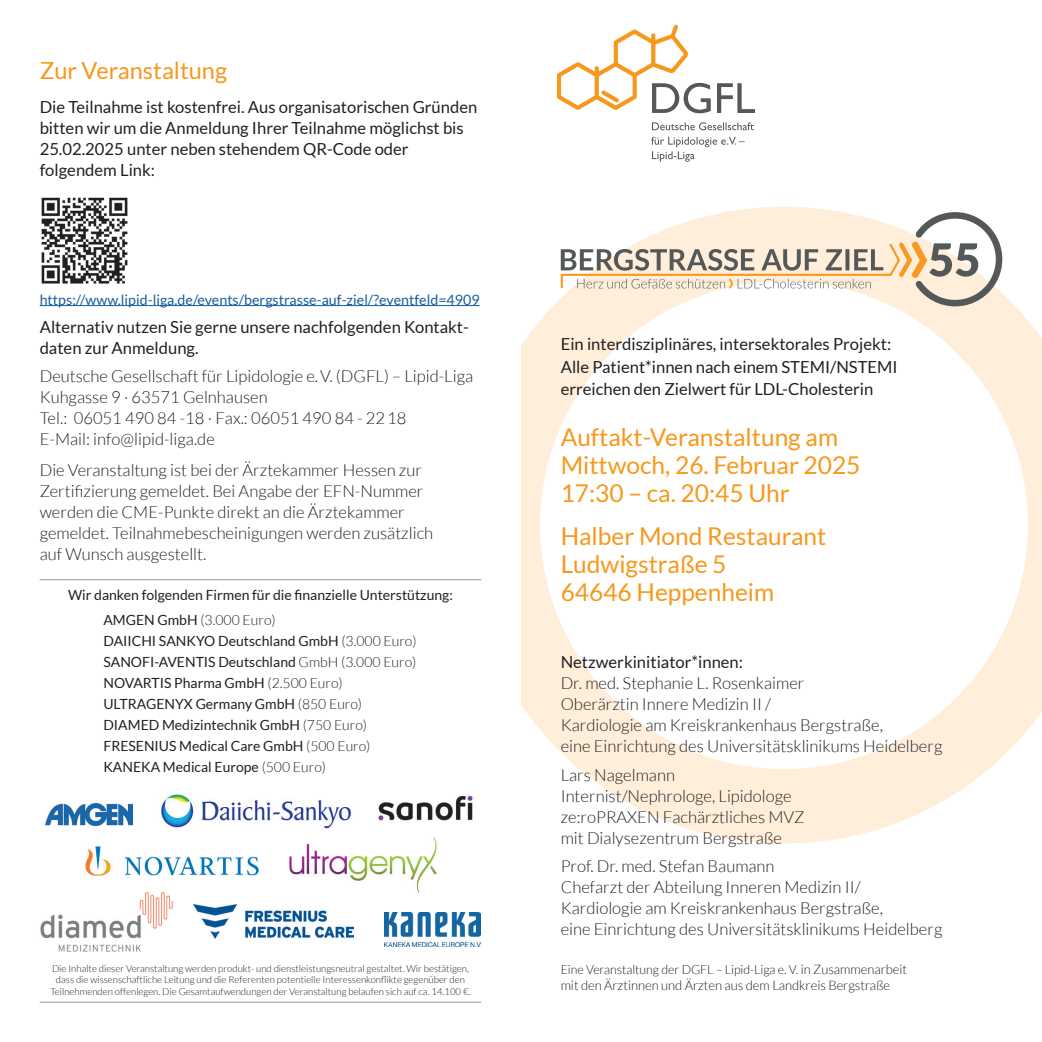
<style>
.page{position:relative;width:1042px;height:1042px;background:#fff}
.page>*{position:absolute;margin:0;border:0;box-sizing:border-box;transform-origin:0 0}
.t1{font:24.5px/28px "Lato";color:#f7981d}
.t2{font:23.62px "Lato";color:#f7981d}
.t3{font:300 16.62px/21px "Lato";color:#231f20}
.t4{font:16.62px/21px "Lato";color:#231f20}
.t5{font:14.17px "Lato";color:#175d9e}
.t6{font:14px/21px "Lato";color:#231f20}
.t7{font:300 13.12px "Lato";letter-spacing:-.005em;color:#231f20}
.t8{font:300 12.6px "Lato";letter-spacing:-.005em;color:#231f20}
.t9{font:300 9.62px/11.5px "Lato";color:#231f20;text-align:center}
.s1{font-weight:300}
.s2{font-size:13.12px}
</style>
<div class="page">
<hr style="left:40px;top:305px;width:440px;height:1px;background:#175d9e">
<svg style="left:522px;top:207px;width:520px;height:636px"></svg>
<hr style="left:40px;top:1002px;width:441px;height:1px;background:#939598">
<hr style="left:40px;top:579px;width:441px;height:1px;background:#939598">
<img style="left:378px;top:795px;width:95px;height:26px">
<img style="left:161px;top:794px;width:190px;height:35px">
<img style="left:45px;top:803px;width:88px;height:23px">
<img style="left:193px;top:904px;width:161px;height:35px">
<img style="left:384px;top:912px;width:96px;height:35px">
<img style="left:41px;top:197px;width:87px;height:87px">
<svg style="left:651px;top:137px;width:93px;height:25px"></svg>
<svg style="left:652px;top:122px;width:102px;height:8px"></svg>
<svg style="left:557px;top:25px;width:198px;height:88px"></svg>
<svg style="left:559px;top:209px;width:446px;height:101px"></svg>
<img style="left:40px;top:892px;width:133px;height:60px">
<img style="left:289px;top:837px;width:148px;height:56px">
<img style="left:85px;top:846px;width:174px;height:29px">
<h2 class="t2" style="left:40px;top:57px;width:189px">Zur Veranstaltung</h2>
<p class="t4" style="left:40px;top:96px;width:439px">Die Teilnahme ist kostenfrei. Aus organisatorischen Gründen bitten wir um die Anmeldung Ihrer Teilnahme möglichst bis 25.02.2025 unter neben stehendem QR-Code oder folgendem Link:</p>
<p class="t5" style="left:40px;top:291px;width:441px">https://www.lipid-liga.de/events/bergstrasse-auf-ziel/?eventfeld=4909</p>
<p class="t4" style="left:40px;top:316px;width:431px">Alternativ nutzen Sie gerne unsere nachfolgenden Kontakt&shy;daten zur Anmeldung.</p>
<p class="t3" style="left:40px;top:366px;width:435px">Deutsche Gesellschaft für Lipidologie e. V. (DGFL) – Lipid-Liga Kuhgasse 9 · 63571 Gelnhausen<br>Tel.: 06051 490 84 -18 · Fax.: 06051 490 84 - 22 18<br>E-Mail: info@lipid-liga.de</p>
<p class="t3" style="left:40px;top:460px;width:395px">Die Veranstaltung ist bei der Ärztekammer Hessen zur Zertifizierung gemeldet. Bei Angabe der EFN-Nummer werden die CME-Punkte direkt an die Ärztekammer gemeldet. Teilnahmebescheinigungen werden zusätzlich auf Wunsch ausgestellt.</p>
<p class="t6" style="left:103px;top:582px;width:351px;line-height:25.7px;text-indent:-35px">Wir danken folgenden Firmen für die finanzielle Unterstützung:<br>AMGEN GmbH <span class="s1">(3.000 Euro)</span></p>
<p class="t6" style="left:103px;top:631px;width:315px">DAIICHI SANKYO Deutschland GmbH <span class="s1">(3.000 Euro)<br></span>SANOFI-AVENTIS Deutschland <span class="s1">GmbH (3.000 Euro)<br></span>NOVARTIS Pharma GmbH <span class="s1">(2.500 Euro)<br></span>ULTRAGENYX Germany GmbH <span class="s1">(850 Euro)<br></span>DIAMED Medizintechnik GmbH <span class="s1">(750 Euro)<br></span>FRESENIUS Medical Care GmbH <span class="s1">(500 Euro)<br></span>KANEKA Medical Europe <span class="s1">(500 Euro)</span></p>
<p class="t9" style="left:50px;top:962px;width:422px">Die Inhalte dieser Veranstaltung werden produkt- und dienstleistungsneutral gestaltet. Wir bestätigen, dass die wissenschaftliche Leitung und die Referenten potentielle Interessenkonflikte gegenüber den<br>Teilnehmenden offenlegen. Die Gesamtaufwendungen der Veranstaltung belaufen sich auf ca. 14.100 €.</p>
<p class="t4" style="left:561px;top:332px;width:338px;line-height:22.8px">Ein interdisziplinäres, intersektorales Projekt:<br>Alle Patient*innen nach einem STEMI/NSTEMI erreichen den Zielwert für LDL-Cholesterin</p>
<h1 class="t1" style="left:561px;top:423px;width:301px">Auftakt-Veranstaltung am<br>Mittwoch, 26. Februar 2025<br>17:30 – ca. 20:45 Uhr</h1>
<h1 class="t1" style="left:561px;top:522px;width:267px">Halber Mond Restaurant<br>Ludwigstraße 5<br>64646 Heppenheim</h1>
<p class="t4" style="left:561px;top:652px;width:184px">Netzwerkinitiator*innen:</p>
<p class="t3" style="left:561px;top:673px;width:383px">Dr. med. Stephanie L. Rosenkaimer<br>Oberärztin Innere Medizin II /<br>Kardiologie am Kreiskrankenhaus Bergstraße,<br>eine Einrichtung des Universitätsklinikums Heidelberg</p>
<p class="t3" style="left:561px;top:764px;width:246px">Lars Nagelmann<br>Internist/Nephrologe, Lipidologe ze:roPRAXEN Fachärztliches MVZ mit Dialysezentrum Bergstraße</p>
<p class="t3" style="left:561px;top:856px;width:383px">Prof. Dr. med. Stefan Baumann<br>Chefarzt der Abteilung Inneren Medizin II/ Kardiologie am Kreiskrankenhaus Bergstraße,<br>eine Einrichtung des Universitätsklinikums Heidelberg</p>
<p class="t8" style="left:561px;top:963px;width:348px">Eine Veranstaltung der DGFL – Lipid-Liga e. V. <span class="s2">in Zusammenarbeit</span></p>
<p class="t7" style="left:561px;top:978px;width:331px">mit den Ärztinnen und Ärzten aus dem Landkreis Bergstraße</p>
</div>
